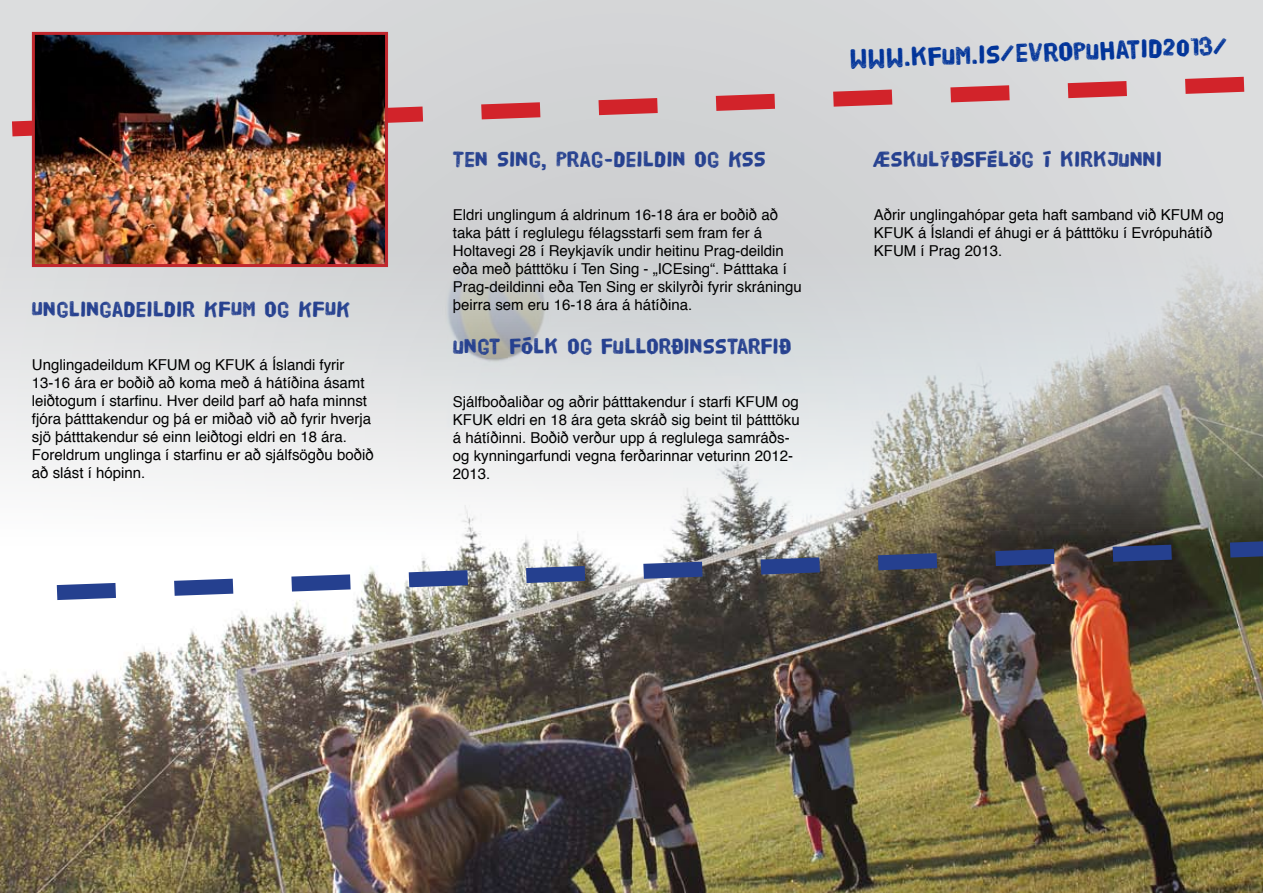
<style>
.page{position:relative;width:1263px;height:893px;background:#fff}
.page>*{position:absolute;margin:0;border:0;box-sizing:border-box;transform-origin:0 0}
.t1{font:27px "HVD Poster";color:#039}
.t2{font:22.5px "HVD Poster";color:#25408f}
.t3{font:15px/18px "Helvetica";color:#000}
</style>
<div class="page">
<div style="left:0;top:0;width:1263px;height:876px;background:#d5d6d7"></div>
<svg style="left:12px;top:64px;width:1233px;height:85px"></svg>
<img style="left:0;top:237px;width:1263px;height:656px">
<img style="left:0;top:528px;width:1263px;height:84px">
<img style="left:36px;top:36px;width:348px;height:227px">
<div style="left:32px;top:32px;width:356px;height:235px;border:3px solid #c1272d"></div>
<h2 class="t2" style="left:32px;top:299px;width:320px">UNGLINGADEILDIR KFUM OG KFUK</h2>
<p class="t3" style="left:32px;top:356px;width:343px">Unglingadeildum KFUM og KFUK á Íslandi fyrir 13-16 ára er boðið að koma með á hátíðina ásamt leiðtogum í starfinu. Hver deild þarf að hafa minnst fjóra þátttakendur og þá er miðað við að fyrir hverja sjö þátttakendur sé einn leiðtogi eldri en 18 ára.<br>Foreldrum unglinga í starfinu er að sjálfsögðu boðið að slást í hópinn.</p>
<h2 class="t2" style="left:453px;top:149px;width:315px">TEN SING, PRAG-DEILDIN OG KSS</h2>
<p class="t3" style="left:453px;top:206px;width:351px">Eldri unglingum á aldrinum 16-18 ára er boðið að taka þátt í reglulegu félagsstarfi sem fram fer á Holtavegi 28 í Reykjavík undir heitinu Prag-deildin eða með þátttöku í Ten Sing - „ICEsing“. Þátttaka í Prag-deildinni eða Ten Sing er skilyrði fyrir skráningu þeirra sem eru 16-18 ára á hátíðina.</p>
<h2 class="t2" style="left:453px;top:336px;width:340px">UNGT FÓLK OG FULLORÐINSSTARFIÐ</h2>
<p class="t3" style="left:453px;top:393px;width:348px">Sjálfboðaliðar og aðrir þátttakendur í starfi KFUM og KFUK eldri en 18 ára geta skráð sig beint til þátttöku á hátíðinni. Boðið verður upp á reglulega samráðs&shy;og kynningarfundi vegna ferðarinnar veturinn 2012- 2013.</p>
<h1 class="t1" style="left:849px;top:47px;width:381px;rotate:-2deg">WWW.KFUM.IS/EVROPUHATID2013/</h1>
<h2 class="t2" style="left:874px;top:149px;width:290px">ÆSKULÝÐSFÉLÖG Í KIRKJUNNI</h2>
<p class="t3" style="left:874px;top:206px;width:352px">Aðrir unglingahópar geta haft samband við KFUM og<br>KFUK á Íslandi ef áhugi er á þátttöku í Evrópuhátíð<br>KFUM í Prag 2013.</p>
</div>
